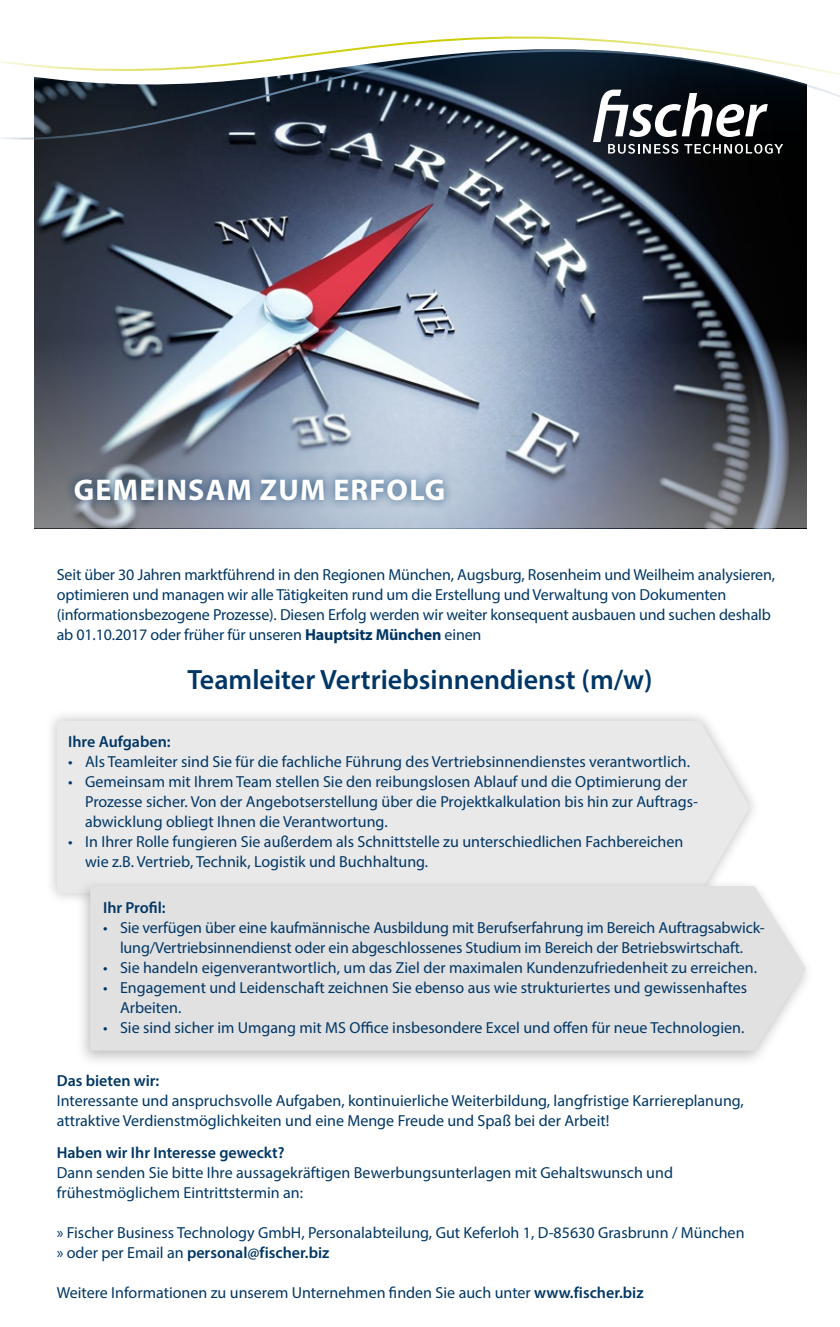
<style>
.page{position:relative;width:840px;height:1327px;background:#fff}
.page>*{position:absolute;margin:0;border:0;box-sizing:border-box;transform-origin:0 0}
.t1{font:700 30px "Myriad Pro";letter-spacing:.04em;color:#fff}
.t2{font:600 28px "Myriad Pro";color:#003665}
.t3{font:16px/20px "Myriad Pro";color:#003665}
.t4{font:600 16px "Myriad Pro";color:#003665}
.s1{font-weight:700}
.s2{font-weight:600}
</style>
<div class="page">
<img style="left:34px;top:186px;width:771px;height:151px">
<svg style="left:34px;top:337px;width:771px;height:191px;background:#7f8998"></svg>
<svg style="left:34px;top:141px;width:771px;height:45px;background:#2f3644"></svg>
<div style="left:65px;top:469px;width:388px;height:41px;background:#003665;opacity:.75"></div>
<div style="left:45px;top:709px;width:715px;height:196px;background:#000;opacity:.25"></div>
<div style="left:57px;top:721px;width:692px;height:172px;background:#e9e9e9"></div>
<div style="left:76px;top:879px;width:738px;height:189px;background:#000;opacity:.25"></div>
<div style="left:90px;top:886px;width:715px;height:164px;background:#e1e1e1"></div>
<svg style="left:348px;top:36px;width:349px;height:13px"></svg>
<svg style="left:0;top:49px;width:839px;height:92px"></svg>
<svg style="left:592px;top:90px;width:190px;height:64px"></svg>
<h1 class="t1" style="left:74px;top:470px;width:373px">GEMEINSAM ZUM ERFOLG</h1>
<p class="t3" style="left:57px;top:564px;width:719px">Seit über 30 Jahren marktführend in den Regionen München, Augsburg, Rosenheim und Weilheim analysieren, optimieren und managen wir alle Tätigkeiten rund um die Erstellung und Verwaltung von Dokumenten (informationsbezogene Prozesse). Diesen Erfolg werden wir weiter konsequent ausbauen und suchen deshalb ab 01.10.2017 oder früher für unseren <span class="s1">Hauptsitz München</span> einen</p>
<h2 class="t2" style="left:187px;top:662px;width:466px">Teamleiter Vertriebsinnendienst (m/w)</h2>
<p class="t4" style="left:68px;top:732px;width:104px">Ihre Aufgaben:</p>
<p class="t3" style="left:68px;top:752px;width:623px">• Als Teamleiter sind Sie für die fachliche Führung des Vertriebsinnendienstes verantwortlich.</p>
<p class="t3" style="left:85px;top:772px;width:614px;text-indent:-17px">• Gemeinsam mit Ihrem Team stellen Sie den reibungslosen Ablauf und die Optimierung der<br>Prozesse sicher. Von der Angebotserstellung über die Projektkalkulation bis hin zur Auftrags&shy;abwicklung obliegt Ihnen die Verantwortung.</p>
<p class="t3" style="left:85px;top:832px;width:599px;text-indent:-17px">• In Ihrer Rolle fungieren Sie außerdem als Schnittstelle zu unterschiedlichen Fachbereichen wie z.B. Vertrieb, Technik, Logistik und Buchhaltung.</p>
<p class="t4" style="left:103px;top:898px;width:64px">Ihr Profil:</p>
<p class="t3" style="left:103px;top:917px;width:663px;text-align:center">• Sie verfügen über eine kaufmännische Ausbildung mit Berufserfahrung im Bereich Auftragsabwick&shy;lung/Vertriebsinnendienst oder ein abgeschlossenes Studium im Bereich der Betriebswirtschaft.</p>
<p class="t3" style="left:103px;top:957px;width:655px">• Sie handeln eigenverantwortlich, um das Ziel der maximalen Kundenzufriedenheit zu erreichen.</p>
<p class="t3" style="left:120px;top:977px;width:628px;text-indent:-17px">• Engagement und Leidenschaft zeichnen Sie ebenso aus wie strukturiertes und gewissenhaftes<br>Arbeiten.</p>
<p class="t3" style="left:103px;top:1017px;width:642px">• Sie sind sicher im Umgang mit MS Office insbesondere Excel und offen für neue Technologien.</p>
<p class="t4" style="left:57px;top:1071px;width:104px">Das bieten wir:</p>
<p class="t3" style="left:57px;top:1090px;width:688px">Interessante und anspruchsvolle Aufgaben, kontinuierliche Weiterbildung, langfristige Karriereplanung, attraktive Verdienstmöglichkeiten und eine Menge Freude und Spaß bei der Arbeit!</p>
<p class="t4" style="left:57px;top:1142px;width:229px">Haben wir Ihr Interesse geweckt?</p>
<p class="t3" style="left:57px;top:1162px;width:617px">Dann senden Sie bitte Ihre aussagekräftigen Bewerbungsunterlagen mit Gehaltswunsch und frühestmöglichem Eintrittstermin an:</p>
<p class="t3" style="left:57px;top:1222px;width:689px">» Fischer Business Technology GmbH, Personalabteilung, Gut Keferloh 1, D-85630 Grasbrunn / München » oder per Email an <span class="s2">personal@fischer.biz</span></p>
<p class="t3" style="left:57px;top:1282px;width:588px">Weitere Informationen zu unserem Unternehmen finden Sie auch unter <span class="s2">www.fischer.biz</span></p>
</div>
